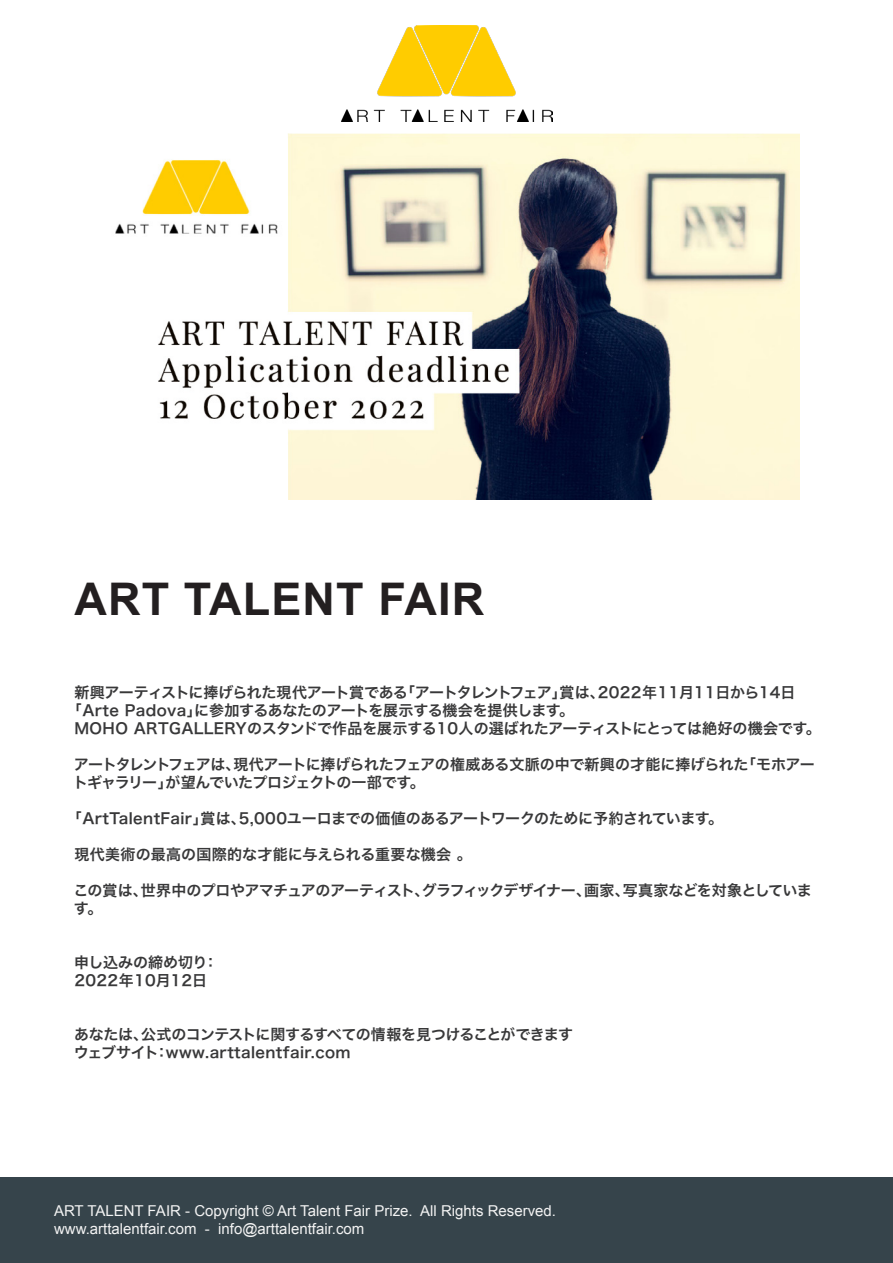
<style>
.page{position:relative;width:893px;height:1263px;background:#fff}
.page>*{position:absolute;margin:0;border:0;box-sizing:border-box;transform-origin:0 0}
.t1{font:700 45px "Arial";letter-spacing:.025em;color:#231f20}
.t2{font:15px/18px "Hira Kaku Pro W6";letter-spacing:-.015em;color:#383839}
.t3{font:15px "Arial";color:#f3f3f3}
.t4{font:15px "Hira Kaku Pro W6";letter-spacing:.005em;color:#383839}
.t5{font:15px/18px "Hira Kaku Pro W6";letter-spacing:-.045em;color:#383839}
.t6{font:15px "Hira Kaku Pro W6";letter-spacing:.025em;color:#383839}
.t7{font:15px "Hira Kaku Pro W6";letter-spacing:-.035em;color:#383839}
</style>
<div class="page">
<div style="left:0;top:1178px;width:893px;height:85px;background:#36444b"></div>
<img style="left:341px;top:25px;width:212px;height:97px">
<img style="left:115px;top:134px;width:684px;height:366px">
<p class="t1" style="left:74px;top:569px;width:411px">ART TALENT FAIR</p>
<p class="t2" style="left:67px;top:682px;width:730px;text-indent:8px">新興アーティストに捧げられた現代アート賞である「アートタレントフェア」賞は、2022年11月11日から14日「Arte Padova」に参加するあなたのアートを展示する機会を提供します。</p>
<p class="t4" style="left:74px;top:714px;width:748px">MOHO ARTGALLERYのスタンドで作品を展示する10人の選ばれたアーティストにとっては絶好の機会です。</p>
<p class="t2" style="left:73px;top:754px;width:743px">アートタレントフェアは、現代アートに捧げられたフェアの権威ある文脈の中で新興の才能に捧げられた「モホアートギャラリー」が望んでいたプロジェクトの一部です。</p>
<p class="t2" style="left:67px;top:808px;width:658px">「ArtTalentFair」賞は、5,000ユーロまでの価値のあるアートワークのために予約されています。</p>
<p class="t4" style="left:74px;top:840px;width:399px">現代美術の最高の国際的な才能に与えられる重要な機会 。</p>
<p class="t5" style="left:73px;top:880px;width:740px">この賞は、世界中のプロやアマチュアのアーティスト、グラフィックデザイナー、画家、写真家などを対象としています。</p>
<p class="t2" style="left:74px;top:952px;width:145px">申し込みの締め切り：</p>
<p class="t6" style="left:74px;top:966px;width:134px">2022年10月12日</p>
<p class="t7" style="left:74px;top:1020px;width:501px">あなたは、公式のコンテストに関するすべての情報を見つけることができます</p>
<p class="t6" style="left:74px;top:1038px;width:278px">ウェブサイト：www.arttalentfair.com</p>
<p class="t3" style="left:54px;top:1200px;width:504px">ART TALENT FAIR - Copyright © Art Talent Fair Prize. All Rights Reserved.</p>
<p class="t3" style="left:54px;top:1218px;width:312px">www.arttalentfair.com - info@arttalentfair.com</p>
</div>
